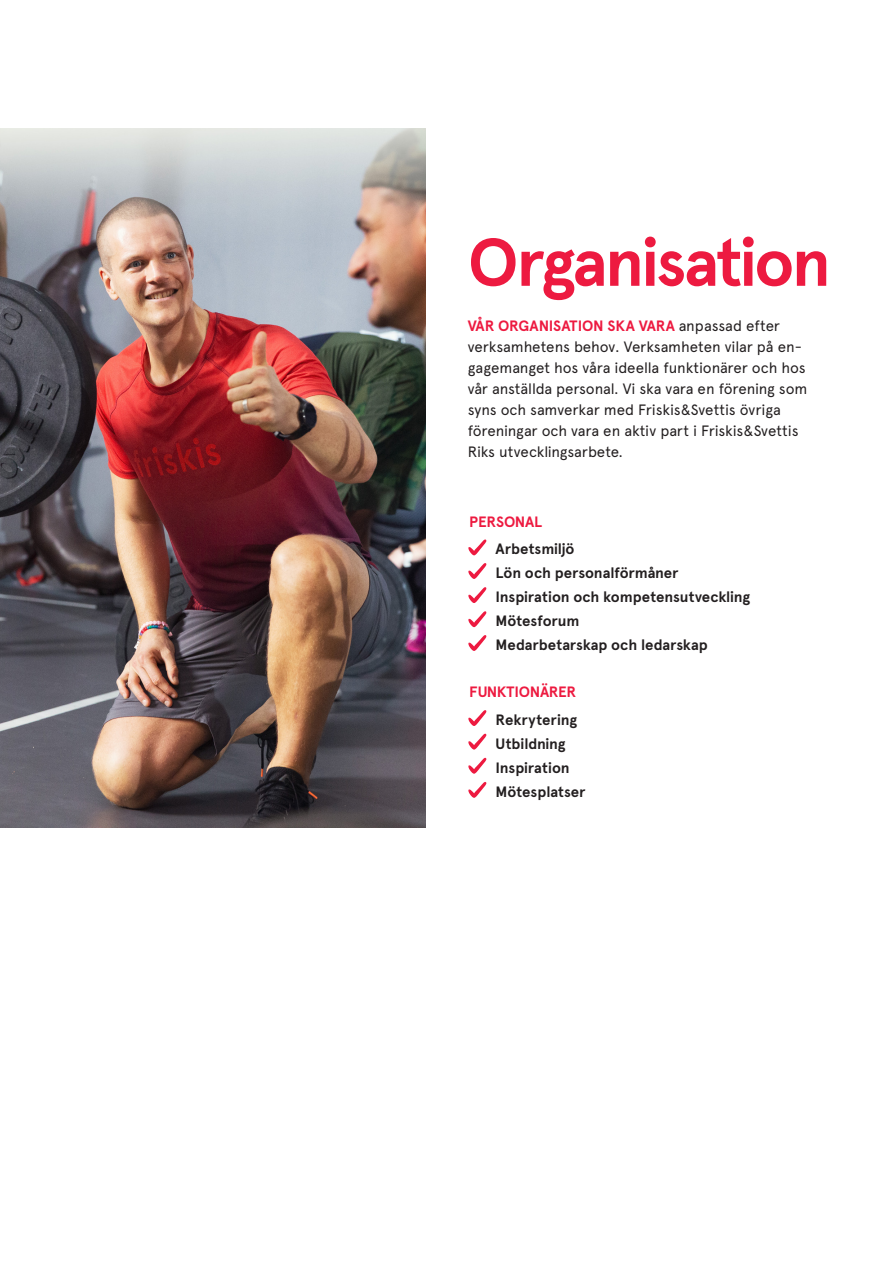
<style>
.page{position:relative;width:893px;height:1263px;background:#fff}
.page>*{position:absolute;margin:0;border:0;box-sizing:border-box;transform-origin:0 0}
.Rubrik_stor{font:700 67.5px "Apercu";letter-spacing:-.045em;color:#ed1a40}
.t1{font:15px/21px "Apercu";letter-spacing:-.01em;color:#231f20}
.t2{font:700 15px "Apercu";letter-spacing:-.005em;color:#231f20}
.Underrubrik{font:700 15px "Apercu";letter-spacing:-.02em;color:#ed1a40}
.s1{font-weight:700;color:#ed1a40}
</style>
<div class="page">
<img style="left:0;top:129px;width:425px;height:699px">
<svg style="left:468px;top:539px;width:19px;height:16px"></svg>
<svg style="left:468px;top:563px;width:19px;height:16px"></svg>
<svg style="left:468px;top:587px;width:19px;height:16px"></svg>
<svg style="left:468px;top:611px;width:19px;height:16px"></svg>
<svg style="left:468px;top:710px;width:19px;height:16px"></svg>
<svg style="left:468px;top:733px;width:19px;height:17px"></svg>
<svg style="left:468px;top:757px;width:19px;height:17px"></svg>
<svg style="left:468px;top:782px;width:19px;height:16px"></svg>
<svg style="left:468px;top:635px;width:19px;height:16px"></svg>
<p class="Rubrik_stor" style="left:468px;top:221px;width:365px">Organisation</p>
<p class="t1" style="left:468px;top:315px;width:341px"><span class="s1">VÅR ORGANISATION SKA VARA</span> anpassad efter verksamhetens behov. Verksamheten vilar på en&shy;gagemanget hos våra ideella funktionärer och hos vår anställda personal. Vi ska vara en förening som syns och samverkar med Friskis&amp;Svettis övriga föreningar och vara en aktiv part i Friskis&amp;Svettis Riks utvecklingsarbete.</p>
<p class="Underrubrik" style="left:469px;top:512px;width:74px">PERSONAL</p>
<p class="t2" style="left:496px;top:540px;width:81px">Arbetsmiljö</p>
<p class="t2" style="left:496px;top:564px;width:184px">Lön och personalförmåner</p>
<p class="t2" style="left:496px;top:588px;width:256px">Inspiration och kompetensutveckling</p>
<p class="t2" style="left:496px;top:612px;width:85px">Mötesforum</p>
<p class="t2" style="left:496px;top:636px;width:214px">Medarbetarskap och ledarskap</p>
<p class="Underrubrik" style="left:469px;top:683px;width:108px">FUNKTIONÄRER</p>
<p class="t2" style="left:496px;top:710px;width:83px">Rekrytering</p>
<p class="t2" style="left:496px;top:734px;width:72px">Utbildning</p>
<p class="t2" style="left:496px;top:758px;width:76px">Inspiration</p>
<p class="t2" style="left:496px;top:782px;width:91px">Mötesplatser</p>
</div>
